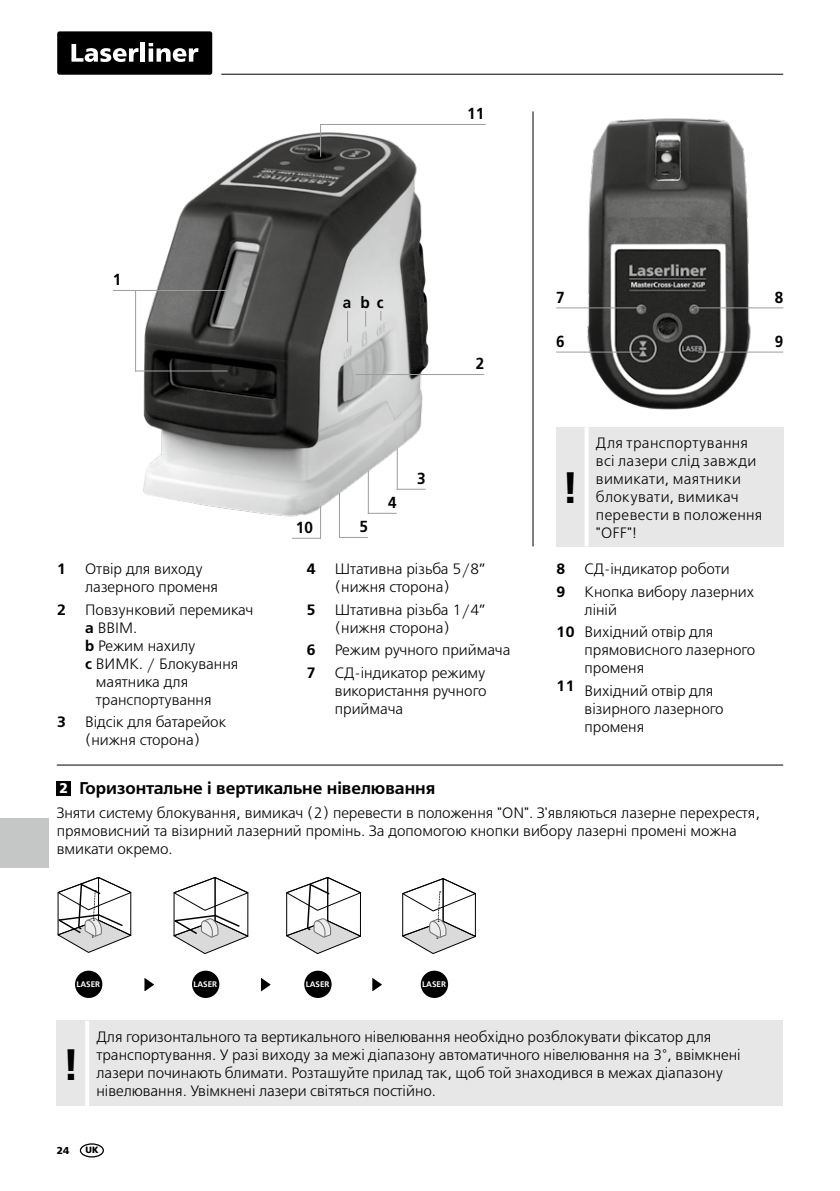
<style>
.page{position:relative;width:840px;height:1191px;background:#fff}
.page>*{position:absolute;margin:0;border:0;box-sizing:border-box;transform-origin:0 0}
.t1{font:700 44px "Frutiger LT Com";color:#000}
.t2{font:600 17px "Free Set";color:#000}
.t3{font:700 16px "Frutiger LT Com";letter-spacing:.235em;color:#000;scale:.95 1}
.t4{font:300 15px/18px "Free Set";color:#000}
.t5{font:300 15px/18px "Free Set";letter-spacing:.02em;color:#000}
.t6{font:600 15px/22.6px "Free Set";color:#000}
.t7{font:900 10px "Frutiger LT Com";color:#000}
.t8{font:900 9px "Frutiger LT Com";color:#000}
.t9{font:700 8px "Frutiger LT Com";color:#fff}
.s1{font-weight:600}
.s2{font-family:"Frutiger LT Com";font-weight:900;font-size:14px;color:#fff}
</style>
<div class="page">
<hr style="left:221px;top:74px;width:561px;height:1px;background:#000">
<div style="left:57px;top:31px;width:155px;height:44px;background:#000;border-radius:2px"></div>
<svg style="left:71px;top:44px;width:67px;height:18px"></svg>
<hr style="left:141px;top:43px;width:4px;height:19px;background:#fff">
<svg style="left:148px;top:43px;width:50px;height:19px"></svg>
<div style="left:80px;top:1143px;width:24px;height:14px;border:1px solid #000;border-radius:50%"></div>
<hr style="left:57px;top:764px;width:725px;height:1px;background:#000">
<div style="left:57px;top:781px;width:14px;height:14px;background:#000"></div>
<div style="left:57px;top:1020px;width:725px;height:86px;background:#e7e7e7"></div>
<hr style="left:85px;top:1020px;width:4px;height:86px;background:#fff">
<hr style="left:532px;top:111px;width:1px;height:435px;background:#000">
<img style="left:556px;top:118px;width:198px;height:292px">
<hr style="left:693px;top:307px;width:89px;height:1px;background:#9c9d9d">
<hr style="left:697px;top:351px;width:85px;height:1px;background:#9c9d9d">
<hr style="left:556px;top:307px;width:85px;height:1px;background:#9c9d9d">
<hr style="left:556px;top:351px;width:83px;height:1px;background:#9c9d9d">
<hr style="left:339px;top:457px;width:1px;height:81px;background:#9c9d9d">
<svg style="left:340px;top:537px;width:28px;height:1px"></svg>
<hr style="left:320px;top:458px;width:1px;height:81px;background:#9c9d9d">
<svg style="left:292px;top:538px;width:28px;height:1px"></svg>
<img style="left:135px;top:124px;width:351px;height:396px">
<hr style="left:113px;top:290px;width:117px;height:1px;background:#9c9d9d">
<hr style="left:135px;top:370px;width:92px;height:1px;background:#9c9d9d">
<hr style="left:135px;top:290px;width:1px;height:81px;background:#9c9d9d">
<hr style="left:355px;top:374px;width:129px;height:1px;background:#9c9d9d">
<hr style="left:320px;top:124px;width:1px;height:33px;background:#9c9d9d">
<hr style="left:320px;top:124px;width:165px;height:1px;background:#9c9d9d">
<hr style="left:347px;top:311px;width:1px;height:31px;background:#9c9d9d">
<svg style="left:365px;top:311px;width:1px;height:15px"></svg>
<div style="left:556px;top:427px;width:226px;height:119px;background:#e7e7e7"></div>
<svg style="left:585px;top:427px;width:3px;height:119px"></svg>
<div style="left:0;top:818px;width:48px;height:50px;background:#c5c6c6"></div>
<svg style="left:173px;top:877px;width:76px;height:77px"></svg>
<svg style="left:286px;top:877px;width:75px;height:77px"></svg>
<svg style="left:57px;top:877px;width:75px;height:76px"></svg>
<div style="left:75px;top:970px;width:27px;height:28px;background:#000;border-radius:50%"></div>
<div style="left:192px;top:970px;width:27px;height:28px;background:#000;border-radius:50%"></div>
<div style="left:304px;top:970px;width:27px;height:28px;background:#000;border-radius:50%"></div>
<svg style="left:402px;top:878px;width:74px;height:76px"></svg>
<div style="left:420px;top:970px;width:28px;height:28px;background:#000;border-radius:50%"></div>
<svg style="left:144px;top:978px;width:10px;height:13px"></svg>
<svg style="left:261px;top:978px;width:10px;height:14px"></svg>
<svg style="left:372px;top:978px;width:10px;height:14px"></svg>
<p class="t3" style="left:467px;top:104px;width:19px">11</p>
<p class="t3" style="left:113px;top:270px;width:10px">1</p>
<p class="t3" style="left:342px;top:293px;width:45px">abc</p>
<p class="t3" style="left:475px;top:354px;width:10px">2</p>
<p class="t3" style="left:556px;top:288px;width:10px">7</p>
<p class="t3" style="left:556px;top:332px;width:10px">6</p>
<p class="t3" style="left:774px;top:288px;width:10px">8</p>
<p class="t3" style="left:774px;top:332px;width:10px">9</p>
<p class="t6" style="left:57px;top:558px;width:11px">1</p>
<p class="t6" style="left:57px;top:598px;width:11px">2</p>
<p class="t6" style="left:57px;top:711px;width:11px">3</p>
<p class="t4" style="left:85px;top:560px;width:134px">Отвір для виходу лазерного променя</p>
<p class="t4" style="left:85px;top:601px;width:170px">Повзунковий перемикач</p>
<p class="t4" style="left:85px;top:619px;width:54px"><span class="s1">а</span> ВВІМ.</p>
<p class="t4" style="left:85px;top:637px;width:112px"><span class="s1">b</span> Режим нахилу</p>
<p class="t4" style="left:85px;top:655px;width:155px"><span class="s1">c</span> ВИМК. / Блокування</p>
<p class="t4" style="left:96px;top:673px;width:94px">маятника для</p>
<p class="t4" style="left:96px;top:691px;width:117px">транспортування</p>
<p class="t4" style="left:85px;top:713px;width:142px">Відсік для батарейок (нижня сторона)</p>
<p class="t3" style="left:296px;top:518px;width:19px">10</p>
<p class="t3" style="left:359px;top:517px;width:10px">5</p>
<p class="t3" style="left:388px;top:493px;width:10px">4</p>
<p class="t3" style="left:417px;top:469px;width:10px">3</p>
<p class="t6" style="left:306px;top:558px;width:11px">4</p>
<p class="t6" style="left:306px;top:598px;width:11px">5</p>
<p class="t6" style="left:306px;top:639px;width:11px">6<br>7</p>
<p class="t4" style="left:334px;top:560px;width:152px">Штативна різьба 5/8” (нижня сторона)</p>
<p class="t4" style="left:334px;top:601px;width:152px">Штативна різьба 1/4” (нижня сторона)</p>
<p class="t4" style="left:334px;top:639px;width:177px;line-height:22.6px">Режим ручного приймача<br>СД-індикатор режиму</p>
<p class="t4" style="left:334px;top:682px;width:153px">використання ручного приймача</p>
<h1 class="t1" style="left:561px;top:462px;width:19px">!</h1>
<p class="t6" style="left:556px;top:558px;width:11px">8<br>9</p>
<p class="t6" style="left:556px;top:621px;width:20px">10</p>
<p class="t6" style="left:556px;top:675px;width:20px">11</p>
<p class="t5" style="left:595px;top:434px;width:168px">Для транспортування всі лазери слід завжди вимикати, маятники блокувати, вимикач перевести в положення "OFF"!</p>
<p class="t4" style="left:584px;top:558px;width:171px;line-height:22.6px">СД-індикатор роботи<br>Кнопка вибору лазерних</p>
<p class="t4" style="left:584px;top:598px;width:130px;line-height:22.6px">ліній<br>Вихідний отвір для</p>
<p class="t4" style="left:584px;top:641px;width:172px">прямовисного лазерного променя</p>
<p class="t4" style="left:584px;top:682px;width:140px">Вихідний отвір для візирного лазерного променя</p>
<p class="t2" style="left:59px;top:778px;width:377px"><span class="s2">2</span> Горизонтальне і вертикальне нівелювання</p>
<p class="t4" style="left:57px;top:804px;width:704px">Зняти систему блокування, вимикач (2) перевести в положення "ON". З'являються лазерне перехрестя, прямовисний та візирний лазерний промінь. За допомогою кнопки вибору лазерні промені можна вмикати окремо.</p>
<p class="t9" style="left:76px;top:979px;width:25px">LASER</p>
<p class="t9" style="left:193px;top:979px;width:25px">LASER</p>
<p class="t9" style="left:305px;top:979px;width:25px">LASER</p>
<p class="t9" style="left:422px;top:979px;width:25px">LASER</p>
<h1 class="t1" style="left:62px;top:1038px;width:19px">!</h1>
<p class="t4" style="left:96px;top:1028px;width:645px">Для горизонтального та вертикального нівелювання необхідно розблокувати фіксатор для транспортування. У разі виходу за межі діапазону автоматичного нівелювання на 3°, ввімкнені лазери починають блимати. Розташуйте прилад так, щоб той знаходився в межах діапазону нівелювання. Увімкнені лазери світяться постійно.</p>
<p class="t7" style="left:57px;top:1144px;width:14px">24</p>
<p class="t8" style="left:86px;top:1144px;width:15px">UK</p>
</div>
